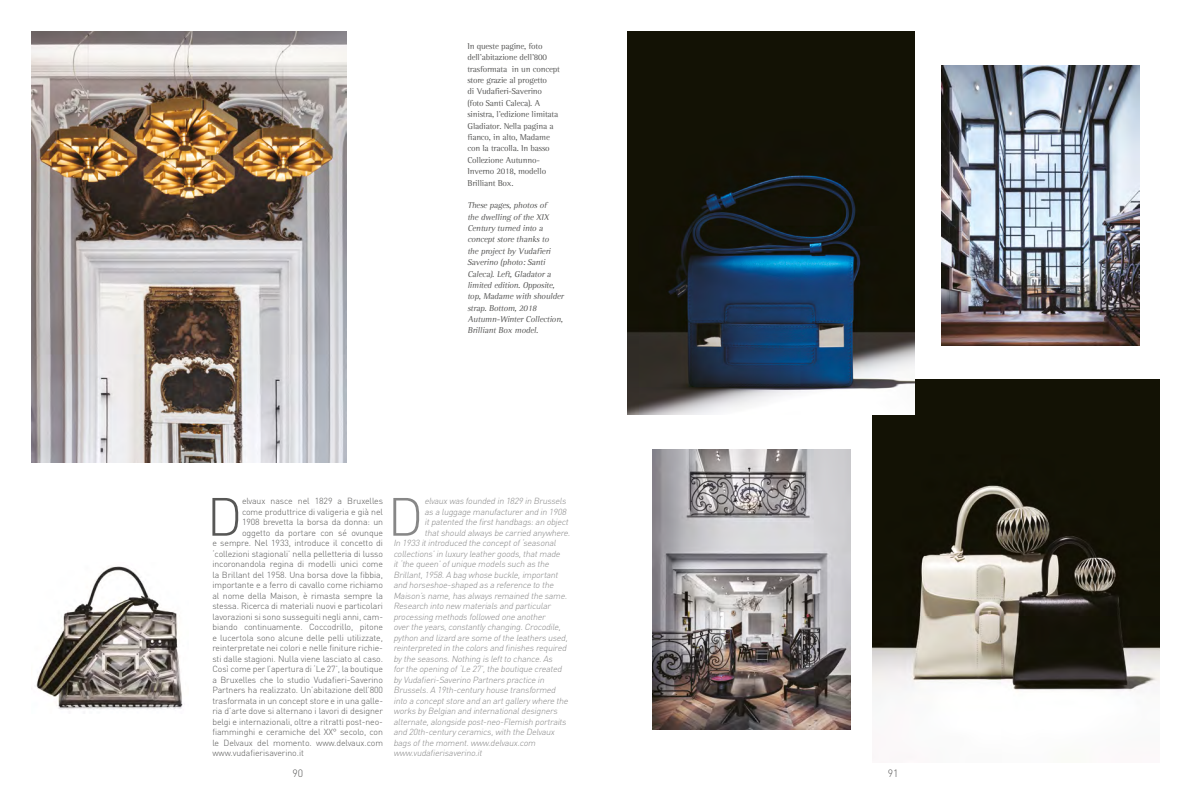
<style>
.page{position:relative;width:1191px;height:794px;background:#fff}
.page>*{position:absolute;margin:0;border:0;box-sizing:border-box;transform-origin:0 0}
.t1{font:300 53.02px "DIN Pro";color:#575756}
.t2{font:300 53.02px "DIN Pro";color:#878787}
.t3{font:300 10.5px "DIN Pro";color:#575756}
.t4{font:300 8.75px "DIN Pro";letter-spacing:-.01em;color:#575756}
.t5{font:italic 300 8.75px "DIN Pro";color:#878787}
.t6{font:8.75px/11.4px "Leftist Mono Serif";letter-spacing:-.025em;color:#575756}
.t7{font:italic 8.75px/11.4px "Leftist Mono Serif";color:#575756}
</style>
<div class="page">
<img style="left:32px;top:32px;width:314px;height:431px">
<img style="left:36px;top:566px;width:147px;height:144px">
<img style="left:941px;top:66px;width:198px;height:280px">
<img style="left:652px;top:449px;width:198px;height:280px">
<img style="left:872px;top:380px;width:287px;height:312px">
<img style="left:627px;top:32px;width:287px;height:382px">
<p class="t6" style="left:467px;top:41px;width:94px">In queste pagine, foto dell’abitazione dell’800 trasformata in un concept store grazie al progetto<br>di Vudafieri-Saverino (foto Santi Caleca). A sinistra, l’edizione limitata<br>Gladiator. Nella pagina a fianco, in alto, Madame con la tracolla. In basso<br>Collezione Autunno-<br>Inverno 2018, modello<br>Brilliant Box.</p>
<p class="t7" style="left:467px;top:200px;width:100px">Thesepages,photosof thedwelling of theXIX<br>Century turned into a conceptstorethanksto theprojectby Vudafieri<br>Saverino (photo:Santi<br>Caleca).Left,Gladatora limited edition.Opposite, top,Madamewith shoulder strap.Bottom,2018<br>Autumn-WinterCollection,<br>BrilliantBox model.</p>
<h1 class="t1" style="left:207px;top:480px;width:37px">D</h1>
<p class="t4" style="left:242px;top:495px;width:143px">elvaux nasce nel 1829 a Bruxelles</p>
<p class="t4" style="left:242px;top:505px;width:142px">come produttrice di valigeria e già nel</p>
<p class="t4" style="left:242px;top:516px;width:142px">1908 brevetta la borsa da donna: un</p>
<p class="t4" style="left:242px;top:526px;width:143px">oggetto da portare con sé ovunque</p>
<p class="t4" style="left:212px;top:537px;width:172px">e sempre. Nel 1933, introduce il concetto di</p>
<p class="t4" style="left:212px;top:547px;width:172px">‘collezioni stagionali’ nella pelletteria di lusso</p>
<p class="t4" style="left:212px;top:558px;width:172px">incoronandola regina di modelli unici come</p>
<p class="t4" style="left:212px;top:568px;width:172px">la Brillant del 1958. Una borsa dove la fibbia,</p>
<p class="t4" style="left:212px;top:579px;width:172px">importante e a ferro di cavallo come richiamo</p>
<p class="t4" style="left:212px;top:589px;width:172px">al nome della Maison, è rimasta sempre la</p>
<p class="t4" style="left:212px;top:600px;width:172px">stessa. Ricerca di materiali nuovi e particolari</p>
<p class="t4" style="left:212px;top:610px;width:172px">lavorazioni si sono susseguiti negli anni, cam-</p>
<p class="t4" style="left:212px;top:621px;width:172px">biando continuamente. Coccodrillo, pitone</p>
<p class="t4" style="left:212px;top:631px;width:172px">e lucertola sono alcune delle pelli utilizzate,</p>
<p class="t4" style="left:212px;top:642px;width:172px">reinterpretate nei colori e nelle finiture richie-</p>
<p class="t4" style="left:212px;top:652px;width:172px">sti dalle stagioni. Nulla viene lasciato al caso.</p>
<p class="t4" style="left:212px;top:663px;width:172px">Così come per l’apertura di ‘Le 27’, la boutique</p>
<p class="t4" style="left:212px;top:673px;width:172px">a Bruxelles che lo studio Vudafieri-Saverino</p>
<p class="t4" style="left:212px;top:684px;width:172px">Partners ha realizzato. Un’abitazione dell’800</p>
<p class="t4" style="left:212px;top:694px;width:172px">trasformata in un concept store e in una galle-</p>
<p class="t4" style="left:212px;top:705px;width:172px">ria d’arte dove si alternano i lavori di designer</p>
<p class="t4" style="left:212px;top:715px;width:172px">belgi e internazionali, oltre a ritratti post-neo-</p>
<p class="t4" style="left:212px;top:726px;width:172px">fiamminghi e ceramiche del XX° secolo, con</p>
<p class="t4" style="left:212px;top:736px;width:172px">le Delvaux del momento. www.delvaux.com</p>
<p class="t4" style="left:212px;top:747px;width:93px">www.vudafierisaverino.it</p>
<h1 class="t2" style="left:387px;top:480px;width:37px">D</h1>
<p class="t5" style="left:424px;top:495px;width:145px">elvauxwas founded in 1829 in Brussels</p>
<p class="t5" style="left:424px;top:505px;width:145px">as a luggage manufacturerand in 1908</p>
<p class="t5" style="left:424px;top:516px;width:147px">itpatented the firsthandbags:an object</p>
<p class="t5" style="left:424px;top:526px;width:149px">thatshould always be carried anywhere.</p>
<p class="t5" style="left:393px;top:537px;width:166px">In 1933 itintroduced the conceptof‘seasonal</p>
<p class="t5" style="left:393px;top:547px;width:170px">collections’in luxuryleathergoods,thatmade</p>
<p class="t5" style="left:393px;top:558px;width:159px">it‘the queen’ofunique models such as the</p>
<p class="t5" style="left:393px;top:568px;width:168px">Brillant,1958.A bag whose buckle,important</p>
<p class="t5" style="left:393px;top:579px;width:164px">and horseshoe-shaped as a reference to the</p>
<p class="t5" style="left:393px;top:589px;width:177px">Maison’s name,has always remained the same.</p>
<p class="t5" style="left:393px;top:600px;width:161px">Research into new materials and particular</p>
<p class="t5" style="left:393px;top:610px;width:155px">processing methods followed one another</p>
<p class="t5" style="left:393px;top:621px;width:171px">overthe years,constantlychanging.Crocodile,</p>
<p class="t5" style="left:393px;top:631px;width:178px">python and lizard are some ofthe leathers used,</p>
<p class="t5" style="left:393px;top:642px;width:176px">reinterpreted in the colors and finishes required</p>
<p class="t5" style="left:393px;top:652px;width:163px">bythe seasons.Nothing is leftto chance.As</p>
<p class="t5" style="left:393px;top:663px;width:172px">forthe opening of‘Le 27’,the boutique created</p>
<p class="t5" style="left:393px;top:673px;width:154px">byVudafieri-Saverino Partners practice in</p>
<p class="t5" style="left:393px;top:684px;width:166px">Brussels.A 19th-centuryhouse transformed</p>
<p class="t5" style="left:393px;top:694px;width:178px">into a conceptstore and an artgallerywhere the</p>
<p class="t5" style="left:393px;top:705px;width:167px">works byBelgian and internationaldesigners</p>
<p class="t5" style="left:393px;top:715px;width:176px">alternate,alongside post-neo-Flemish portraits</p>
<p class="t5" style="left:393px;top:726px;width:165px">and 20th-centuryceramics,with the Delvaux</p>
<p class="t5" style="left:393px;top:736px;width:146px">bags ofthe moment.www.delvaux.com</p>
<p class="t5" style="left:393px;top:747px;width:92px">www.vudafierisaverino.it</p>
<p class="t3" style="left:292px;top:766px;width:12px">90</p>
<p class="t3" style="left:888px;top:766px;width:12px">91</p>
</div>
